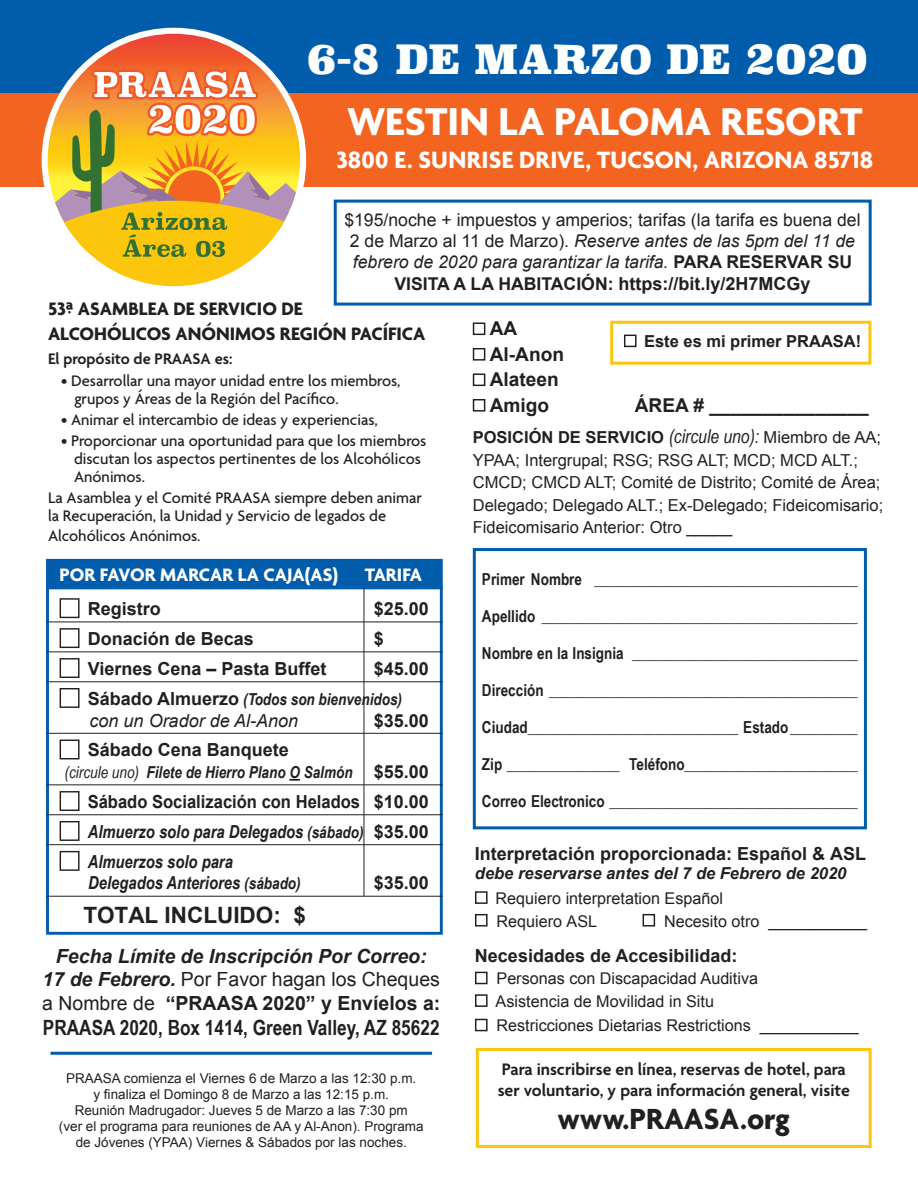
<style>
.page{position:relative;width:918px;height:1188px;background:#fff}
.page>*{position:absolute;margin:0;border:0;box-sizing:border-box;transform-origin:0 0}
.t1{font:700 42px "Agenda";color:#fff}
.t2{font:900 39.45px "Superclarendon";letter-spacing:-.005em;color:#fff}
.t3{font:700 31.5px "Agenda";color:#231f20}
.t4{font:700 25.5px "Agenda";letter-spacing:.005em;color:#fff}
.t5{font:700 22.5px "Arial";color:#231f20}
.t6{font:700 21px "Arial Narrow";color:#231f20}
.t7{font:italic 700 19.5px/23.4px "Arial";color:#231f20;text-align:center}
.t8{font:700 19.5px/24.5px "Agenda";color:#231f20}
.t9{font:700 19.5px "Agenda";color:#fff}
.t10{font:700 19.05px/25.5px "Arial";color:#231f20}
.t11{font:700 18px "Arial";color:#231f20}
.t12{font:600 18px/21px "Agenda";color:#231f20}
.t13{font:italic 700 18px/21.6px "Arial Narrow";color:#231f20}
.t14{font:700 18px "Arial";color:#231f20;scale:.92 1}
.t15{font:italic 18px "Arial";color:#231f20}
.t16{font:17.7px/21.1px "Arial";color:#231f20;text-align:center}
.t17{font:700 16.5px "Arial Narrow";color:#231f20}
.t18{font:500 16.5px/18px "Agenda";color:#231f20}
.t19{font:16.5px/22.5px "Arial";color:#231f20}
.t20{font:italic 700 16.5px "Arial Narrow";color:#231f20}
.t21{font:italic 700 16.5px "Arial";color:#231f20}
.t22{font:600 16.5px "Agenda";color:#231f20}
.t23{font:700 16.5px "Arial";color:#231f20}
.t24{font:16.2px "Arial";color:#231f20}
.t25{font:13.5px/16.2px "Arial";color:#231f20;text-align:center}
.s1{font-size:43.8px}
.s2{font-style:italic}
.s3{font-weight:700}
.s4{font-size:17.7px}
.s5{font-family:"Arial";font-style:normal;font-size:18px}
.s6{font-weight:400}
.s7{font-size:16.5px}
.s8{font-family:"Arial";font-style:normal}
.s9{font-weight:400;font-style:normal}
.s10{font-style:normal}
.s11{font-family:"Arial Narrow";font-style:italic;font-size:19.05px}
</style>
<div class="page">
<div style="left:0;top:43px;width:918px;height:144px;background:#f36421"></div>
<div style="left:0;top:0;width:918px;height:93px;background:#015dac"></div>
<div style="left:46px;top:586px;width:397px;height:349px;border:3px solid #015dac"></div>
<div style="left:473px;top:322px;width:12px;height:13px;border:1px solid #231f20"></div>
<div style="left:473px;top:348px;width:12px;height:13px;border:1px solid #231f20"></div>
<div style="left:473px;top:373px;width:12px;height:13px;border:1px solid #231f20"></div>
<div style="left:473px;top:399px;width:12px;height:13px;border:1px solid #231f20"></div>
<svg style="left:78px;top:34px;width:192px;height:35px"></svg>
<svg style="left:48px;top:69px;width:252px;height:217px"></svg>
<div style="left:475px;top:891px;width:13px;height:13px;border:1px solid #231f20"></div>
<div style="left:475px;top:914px;width:13px;height:13px;border:1px solid #231f20"></div>
<div style="left:643px;top:914px;width:12px;height:13px;border:1px solid #231f20"></div>
<div style="left:475px;top:972px;width:13px;height:12px;border:1px solid #231f20"></div>
<div style="left:475px;top:994px;width:13px;height:13px;border:1px solid #231f20"></div>
<div style="left:475px;top:1019px;width:13px;height:12px;border:1px solid #231f20"></div>
<div style="left:334px;top:200px;width:538px;height:106px;border:3px solid #015dac"></div>
<div style="left:476px;top:1048px;width:396px;height:100px;border:3px solid #fbc60e"></div>
<div style="left:624px;top:335px;width:13px;height:12px;border:1px solid #231f20"></div>
<div style="left:610px;top:321px;width:261px;height:44px;border:3px solid #fbc60e"></div>
<div style="left:473px;top:548px;width:394px;height:281px;border:3px solid #015dac"></div>
<div style="left:46px;top:559px;width:397px;height:30px;background:#015dac"></div>
<hr style="left:47px;top:622px;width:396px;height:1px;background:#231f20">
<hr style="left:47px;top:651px;width:396px;height:1px;background:#231f20">
<hr style="left:47px;top:681px;width:396px;height:1px;background:#231f20">
<hr style="left:47px;top:733px;width:396px;height:1px;background:#231f20">
<hr style="left:47px;top:784px;width:396px;height:1px;background:#231f20">
<svg style="left:289px;top:779px;width:11px;height:2px"></svg>
<hr style="left:47px;top:814px;width:396px;height:1px;background:#231f20">
<hr style="left:47px;top:844px;width:396px;height:1px;background:#231f20">
<hr style="left:47px;top:896px;width:396px;height:1px;background:#231f20">
<div style="left:60px;top:598px;width:20px;height:20px;border:1px solid #231f20"></div>
<div style="left:60px;top:628px;width:20px;height:20px;border:1px solid #231f20"></div>
<div style="left:60px;top:658px;width:20px;height:20px;border:1px solid #231f20"></div>
<div style="left:60px;top:688px;width:20px;height:20px;border:1px solid #231f20"></div>
<div style="left:60px;top:740px;width:20px;height:19px;border:1px solid #231f20"></div>
<div style="left:60px;top:791px;width:20px;height:20px;border:1px solid #231f20"></div>
<div style="left:60px;top:821px;width:20px;height:20px;border:1px solid #231f20"></div>
<div style="left:60px;top:851px;width:20px;height:20px;border:1px solid #231f20"></div>
<hr style="left:364px;top:587px;width:1px;height:309px;background:#231f20">
<hr style="left:50px;top:1052px;width:382px;height:3px;background:#015dac">
<p class="t2" style="left:306px;top:33px;width:564px"><span class="s1">6-8</span> DE MARZO DE <span class="s1">2020</span></p>
<p class="t1" style="left:347px;top:99px;width:517px">WESTIN LA PALOMA RESORT</p>
<p class="t4" style="left:336px;top:146px;width:538px">3800 E. SUNRISE DRIVE, TUCSON, ARIZONA 85718</p>
<p class="t16" style="left:344px;top:209px;width:518px">$195/noche + impuestos y amperios; tarifas (la tarifa es buena del<br>2 de Marzo al 11 de Marzo). <span class="s2">Reserve antes de las 5pm del 11 de febrero de 2020 para garantizar la tarifa.</span> <span class="s3">PARA RESERVAR SU</span></p>
<p class="t11" style="left:394px;top:272px;width:418px"><span class="s4">VISITA A LA HABITACIÓN:</span> https://bit.ly/2H7MCGy</p>
<p class="t8" style="left:48px;top:298px;width:379px">53ª ASAMBLEA DE SERVICIO DE<br>ALCOHÓLICOS ANÓNIMOS REGIÓN PACÍFICA</p>
<p class="t22" style="left:48px;top:350px;width:186px">El propósito de PRAASA es:</p>
<p class="t18" style="left:74px;top:372px;width:328px;text-indent:-13px">• Desarrollar una mayor unidad entre los miembros, grupos y Áreas de la Región del Pacífico.</p>
<p class="t18" style="left:61px;top:412px;width:318px">• Animar el intercambio de ideas y experiencias,</p>
<p class="t18" style="left:74px;top:433px;width:354px;text-indent:-13px">• Proporcionar una oportunidad para que los miembros discutan los aspectos pertinentes de los Alcohólicos<br>Anónimos.</p>
<p class="t18" style="left:48px;top:490px;width:375px">La Asamblea y el Comité PRAASA siempre deben animar la Recuperación, la Unidad y Servicio de legados de</p>
<p class="t18" style="left:48px;top:528px;width:154px">Alcohólicos Anónimos.</p>
<p class="t9" style="left:60px;top:564px;width:280px">POR FAVOR MARCAR LA CAJA(AS)</p>
<p class="t9" style="left:365px;top:564px;width:59px">TARIFA</p>
<p class="t11" style="left:88px;top:597px;width:75px">Registro</p>
<p class="t11" style="left:374px;top:597px;width:57px">$25.00</p>
<p class="t11" style="left:88px;top:627px;width:168px">Donación de Becas</p>
<p class="t11" style="left:374px;top:627px;width:12px">$</p>
<p class="t11" style="left:88px;top:657px;width:240px">Viernes Cena – Pasta Buffet</p>
<p class="t11" style="left:374px;top:657px;width:57px">$45.00</p>
<p class="t20" style="left:88px;top:687px;width:316px"><span class="s5">Sábado Almuerzo</span> (Todos son bienvenidos)</p>
<p class="t15" style="left:90px;top:709px;width:210px">con un Orador de Al-Anon</p>
<p class="t11" style="left:374px;top:708px;width:57px">$35.00</p>
<p class="t11" style="left:88px;top:738px;width:203px">Sábado Cena Banquete</p>
<p class="t20" style="left:65px;top:760px;width:366px"><span class="s6">(circule uno)</span> Filete de Hierro Plano O Salmón <span class="s5">$55.00</span></p>
<p class="t14" style="left:88px;top:790px;width:372px">Sábado Socialización con Helados $10.00</p>
<p class="t13" style="left:88px;top:820px;width:343px">Almuerzo solo para Delegados <span class="s7">(sábado)</span> <span class="s8">$35.00</span></p>
<p class="t13" style="left:88px;top:850px;width:214px">Almuerzos solo para<br>Delegados Anteriores <span class="s7">(sábado)</span></p>
<p class="t11" style="left:374px;top:871px;width:57px">$35.00</p>
<p class="t5" style="left:83px;top:900px;width:224px">TOTAL INCLUIDO: $</p>
<p class="t7" style="left:42px;top:945px;width:400px">Fecha Límite de Inscripción Por Correo:<br>17 de Febrero. <span class="s9">Por Favor hagan los Cheques a Nombre de</span> <span class="s10">“PRAASA 2020” y Envíelos a:</span></p>
<p class="t6" style="left:43px;top:1012px;width:398px">PRAASA 2020, Box 1414, Green Valley, AZ 85622</p>
<p class="t25" style="left:59px;top:1070px;width:366px">PRAASA comienza el Viernes 6 de Marzo a las 12:30 p.m.<br>y finaliza el Domingo 8 de Marzo a las 12:15 p.m.<br>Reunión Madrugador: Jueves 5 de Marzo a las 7:30 pm<br>(ver el programa para reuniones de AA y Al-Anon). Programa de Jóvenes (YPAA) Viernes &amp; Sábados por las noches.</p>
<p class="t10" style="left:490px;top:316px;width:76px">AA<br>Al-Anon<br>Alateen<br>Amigo</p>
<p class="t23" style="left:644px;top:330px;width:219px">Este es mi primer PRAASA!</p>
<p class="t10" style="left:635px;top:393px;width:236px">ÁREA # _______________</p>
<p class="t19" style="left:473px;top:426px;width:412px"><span class="s3">POSICIÓN DE SERVICIO</span> <span class="s11">(circule uno):</span> Miembro de AA; YPAA; Intergrupal; RSG; RSG ALT; MCD; MCD ALT.; CMCD; CMCD ALT; Comité de Distrito; Comité de Área; Delegado; Delegado ALT.; Ex-Delegado; Fideicomisario; Fideicomisario Anterior: Otro _____</p>
<p class="t17" style="left:482px;top:567px;width:377px">Primer Nombre ___________________________________</p>
<p class="t17" style="left:482px;top:604px;width:377px">Apellido __________________________________________</p>
<p class="t17" style="left:482px;top:641px;width:377px">Nombre en la Insignia ______________________________</p>
<p class="t17" style="left:482px;top:678px;width:377px">Dirección _________________________________________</p>
<p class="t17" style="left:482px;top:715px;width:377px">Ciudad____________________________ Estado _________</p>
<p class="t17" style="left:482px;top:752px;width:377px">Zip _______________ Teléfono_______________________</p>
<p class="t17" style="left:482px;top:789px;width:377px">Correo Electronico _________________________________</p>
<p class="t11" style="left:475px;top:841px;width:393px">Interpretación proporcionada: Español &amp; ASL</p>
<p class="t21" style="left:475px;top:863px;width:373px">debe reservarse antes del 7 de Febrero de 2020</p>
<p class="t24" style="left:496px;top:888px;width:229px">Requiero interpretation Español</p>
<p class="t24" style="left:497px;top:910px;width:102px">Requiero ASL</p>
<p class="t24" style="left:664px;top:910px;width:205px">Necesito otro ___________</p>
<p class="t11" style="left:475px;top:943px;width:264px">Necesidades de Accesibilidad:</p>
<p class="t24" style="left:497px;top:968px;width:263px">Personas con Discapacidad Auditiva</p>
<p class="t24" style="left:496px;top:991px;width:220px">Asistencia de Movilidad in Situ</p>
<p class="t24" style="left:497px;top:1015px;width:364px">Restricciones Dietarias Restrictions ___________</p>
<p class="t12" style="left:498px;top:1059px;width:354px">Para inscribirse en línea, reservas de hotel, para ser voluntario, y para información general, visite</p>
<p class="t3" style="left:558px;top:1102px;width:234px">www.PRAASA.org</p>
</div>
